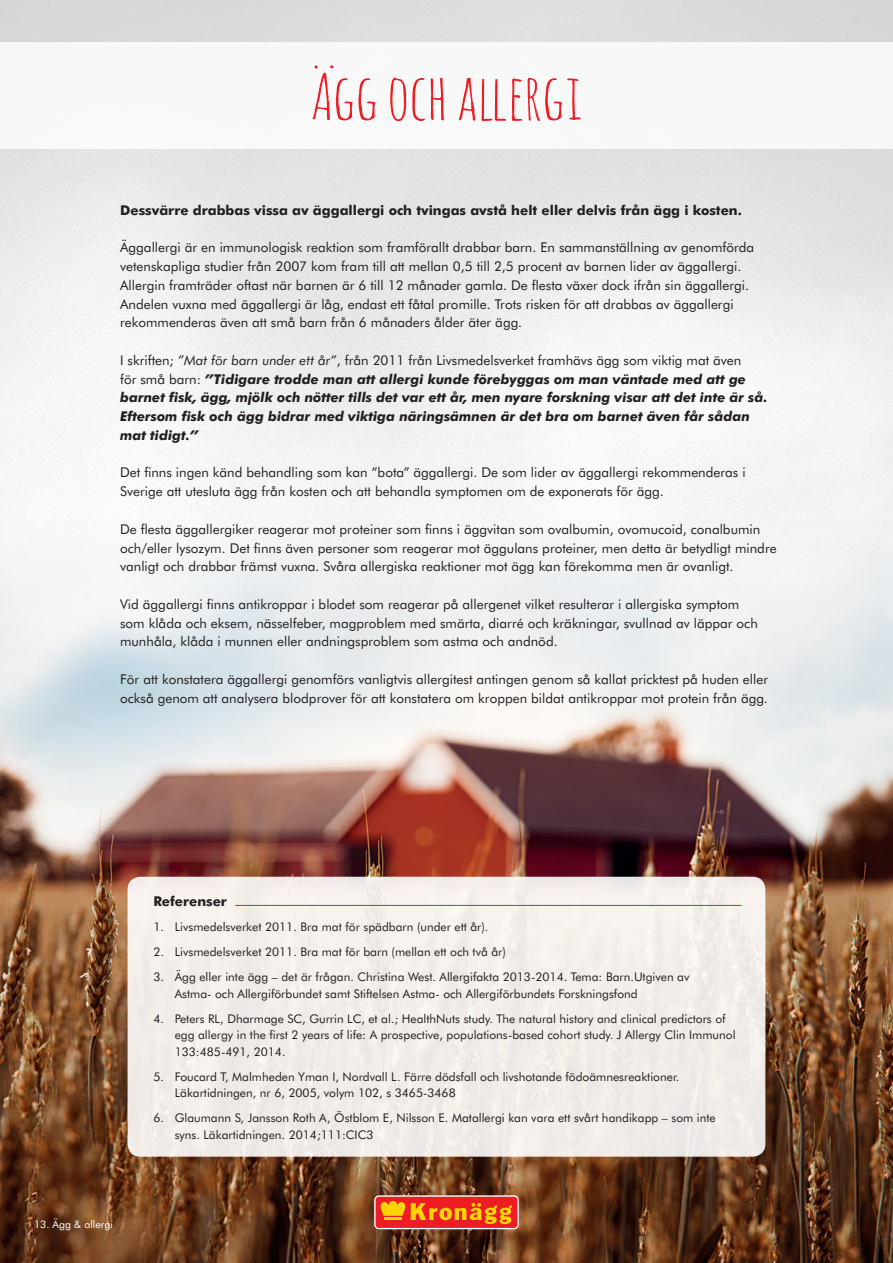
<style>
.page{position:relative;width:893px;height:1263px;background:#fff}
.page>*{position:absolute;margin:0;border:0;box-sizing:border-box;transform-origin:0 0}
.t1{font:63px "Amatic SC";letter-spacing:-.01em;color:#ee1d23;scale:1.1 1}
.t2{font:13.5px/18.8px "Futura BT";color:#231f20}
.t3{font:italic 700 13.5px/18.8px "Futura BT";color:#231f20}
.t4{font:700 13.5px "Futura BT";color:#231f20}
.t5{font:12px/16.5px "Futura BT";color:#231f20}
.t6{font:10.5px "Futura BT";color:#fff}
.s1{font-weight:400;font-style:normal}
.s2{font-weight:400}
</style>
<div class="page">
<img style="left:0;top:520px;width:893px;height:743px">
<div style="left:0;top:43px;width:893px;height:106px;background:#f8f8f8"></div>
<div style="left:375px;top:1196px;width:143px;height:32px;background:#ee1d23;border-radius:4px"></div>
<div style="left:374px;top:1195px;width:145px;height:34px;border:1px solid #fff;border-radius:4px"></div>
<hr style="left:384px;top:1217px;width:18px;height:3px;background:#fed503">
<svg style="left:380px;top:1201px;width:25px;height:15px"></svg>
<svg style="left:411px;top:1203px;width:101px;height:21px"></svg>
<div style="left:128px;top:877px;width:637px;height:280px;background:#f3ede9;border-radius:13px"></div>
<hr style="left:235px;top:905px;width:506px;height:1px;background:#ee1d23">
<h1 class="t1" style="left:310px;top:56px;width:250px">ÄGG OCH ALLERGI</h1>
<p class="t4" style="left:120px;top:202px;width:623px">Dessvärre drabbas vissa av äggallergi och tvingas avstå helt eller delvis från ägg i kosten.</p>
<p class="t2" style="left:120px;top:238px;width:636px">Äggallergi är en immunologisk reaktion som framförallt drabbar barn. En sammanställning av genomförda vetenskapliga studier från 2007 kom fram till att mellan 0,5 till 2,5 procent av barnen lider av äggallergi.<br>Allergin framträder oftast när barnen är 6 till 12 månader gamla. De flesta växer dock ifrån sin äggallergi.<br>Andelen vuxna med äggallergi är låg, endast ett fåtal promille. Trots risken för att drabbas av äggallergi rekommenderas även att små barn från 6 månaders ålder äter ägg.</p>
<p class="t3" style="left:120px;top:351px;width:649px"><span class="s1">I skriften;</span> <span class="s2">”Mat för barn under ett år”</span><span class="s1">, från 2011 från Livsmedelsverket framhävs ägg som viktig mat även<br>för små barn:</span> ”Tidigare trodde man att allergi kunde förebyggas om man väntade med att ge barnet fisk, ägg, mjölk och nötter tills det var ett år, men nyare forskning visar att det inte är så.<br>Eftersom fisk och ägg bidrar med viktiga näringsämnen är det bra om barnet även får sådan mat tidigt.”</p>
<p class="t2" style="left:120px;top:463px;width:627px">Det finns ingen känd behandling som kan ”bota” äggallergi. De som lider av äggallergi rekommenderas i<br>Sverige att utesluta ägg från kosten och att behandla symptomen om de exponerats för ägg.</p>
<p class="t2" style="left:120px;top:519px;width:658px">De flesta äggallergiker reagerar mot proteiner som finns i äggvitan som ovalbumin, ovomucoid, conalbumin och/eller lysozym. Det finns även personer som reagerar mot äggulans proteiner, men detta är betydligt mindre vanligt och drabbar främst vuxna. Svåra allergiska reaktioner mot ägg kan förekomma men är ovanligt.</p>
<p class="t2" style="left:120px;top:594px;width:639px">Vid äggallergi finns antikroppar i blodet som reagerar på allergenet vilket resulterar i allergiska symptom som klåda och eksem, nässelfeber, magproblem med smärta, diarré och kräkningar, svullnad av läppar och munhåla, klåda i munnen eller andningsproblem som astma och andnöd.</p>
<p class="t2" style="left:120px;top:669px;width:649px">För att konstatera äggallergi genomförs vanligtvis allergitest antingen genom så kallat pricktest på huden eller också genom att analysera blodprover för att konstatera om kroppen bildat antikroppar mot protein från ägg.</p>
<p class="t6" style="left:34px;top:1218px;width:81px">13. Ägg &amp; allergi</p>
<p class="t4" style="left:153px;top:893px;width:75px">Referenser</p>
<p class="t5" style="left:153px;top:918px;width:337px">1. Livsmedelsverket 2011. Bra mat för spädbarn (under ett år).</p>
<p class="t5" style="left:153px;top:943px;width:354px">2. Livsmedelsverket 2011. Bra mat för barn (mellan ett och två år)</p>
<p class="t5" style="left:175px;top:968px;width:516px;text-indent:-21px">3. Ägg eller inte ägg – det är frågan. Christina West. Allergifakta 2013-2014. Tema: Barn.Utgiven av<br>Astma- och Allergiförbundet samt Stiftelsen Astma- och Allergiförbundets Forskningsfond</p>
<p class="t5" style="left:175px;top:1010px;width:562px;text-indent:-21px">4. Peters RL, Dharmage SC, Gurrin LC, et al.; HealthNuts study. The natural history and clinical predictors of egg allergy in the first 2 years of life: A prospective, populations-based cohort study. J Allergy Clin Immunol<br>133:485-491, 2014.</p>
<p class="t5" style="left:175px;top:1068px;width:506px;text-indent:-21px">5. Foucard T, Malmheden Yman I, Nordvall L. Färre dödsfall och livshotande födoämnesreaktioner.<br>Läkartidningen, nr 6, 2005, volym 102, s 3465-3468</p>
<p class="t5" style="left:175px;top:1109px;width:543px;text-indent:-21px">6. Glaumann S, Jansson Roth A, Östblom E, Nilsson E. Matallergi kan vara ett svårt handikapp – som inte syns. Läkartidningen. 2014;111:CIC3</p>
</div>
